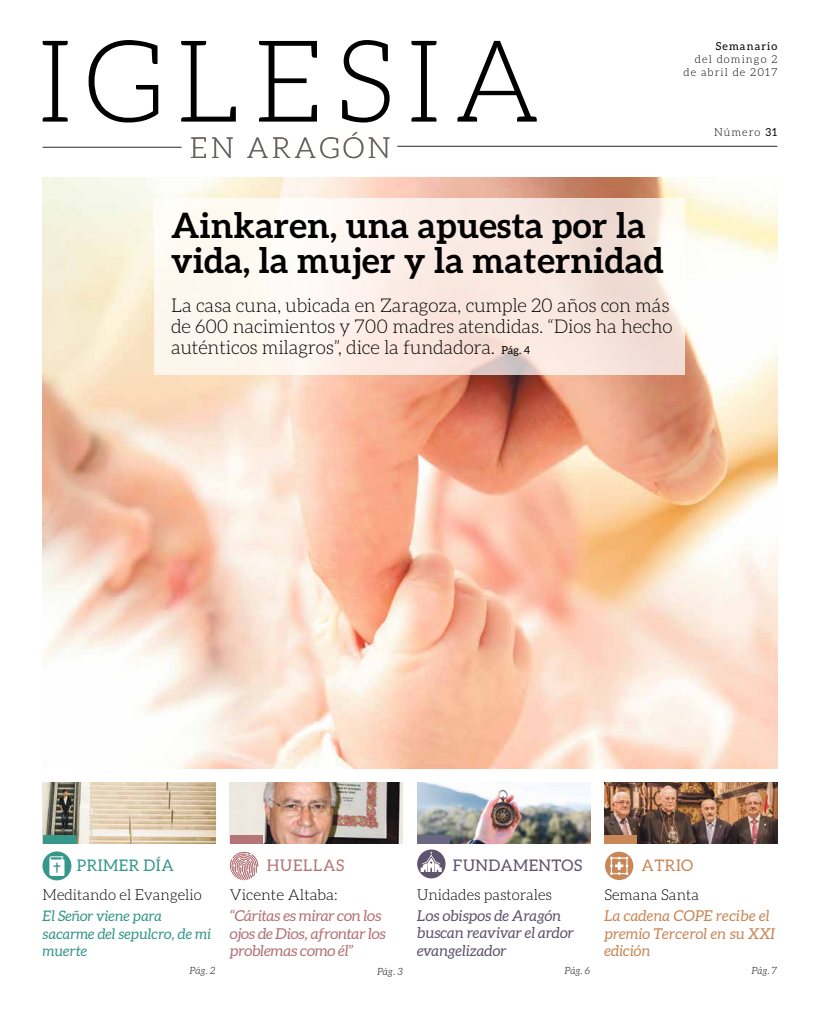
<style>
.page{position:relative;width:820px;height:1021px;background:#fff}
.page>*{position:absolute;margin:0;border:0;box-sizing:border-box;transform-origin:0 0}
.t1{font:300 114px "Aleo";letter-spacing:.1em;color:#000}
.t2{font:700 35px/35px "Aleo";letter-spacing:.01em;color:#000}
.t3{font:300 29px "Aleo";letter-spacing:.1em;color:#66605c}
.t4{font:300 19px/21px "Aleo";letter-spacing:-.01em;color:#000}
.t5{font:16px "Aleo";letter-spacing:.025em;color:#5e546e}
.t6{font:16px "Aleo";letter-spacing:.025em;color:#37978a}
.t7{font:16px "Aleo";letter-spacing:.05em;color:#b47478}
.t8{font:16px "Aleo";letter-spacing:.025em;color:#c98758}
.t9{font:italic 15px/17.3px "Aleo";letter-spacing:-.02em;color:#b47478;scale:1.04 1}
.t10{font:italic 15px/17.3px "Aleo";color:#5e546e}
.t11{font:300 15px "Aleo";color:#000}
.t12{font:italic 15px/17.3px "Aleo";letter-spacing:.01em;color:#c98758}
.t13{font:300 15px "Aleo";color:#000;scale:1.04 1}
.t14{font:italic 14.5px/17.3px "Aleo";color:#37978a}
.t15{font:300 11px/13.2px "Aleo";letter-spacing:.1em;color:#000;text-align:right}
.t16{font:11px "Aleo";letter-spacing:.1em;color:#000}
.t17{font:italic 300 10px "Aleo";letter-spacing:-.01em;color:#000}
.s1{font-weight:400}
</style>
<div class="page">
<hr style="left:43px;top:147px;width:138px;height:1px;background:#000">
<hr style="left:397px;top:146px;width:380px;height:1px;background:#000">
<img style="left:43px;top:177px;width:734px;height:591px">
<svg style="left:154px;top:198px;width:530px;height:177px"></svg>
<img style="left:417px;top:782px;width:173px;height:61px">
<svg style="left:417px;top:849px;width:28px;height:29px"></svg>
<div style="left:417px;top:835px;width:33px;height:8px;background:#6a6782"></div>
<img style="left:604px;top:782px;width:173px;height:61px">
<div style="left:604px;top:835px;width:33px;height:8px;background:#c98758"></div>
<svg style="left:605px;top:851px;width:28px;height:29px"></svg>
<svg style="left:42px;top:851px;width:29px;height:29px"></svg>
<img style="left:43px;top:782px;width:172px;height:61px">
<div style="left:43px;top:835px;width:32px;height:8px;background:#37978a"></div>
<img style="left:230px;top:783px;width:173px;height:61px">
<div style="left:230px;top:835px;width:33px;height:9px;background:#b47478"></div>
<svg style="left:230px;top:851px;width:28px;height:29px"></svg>
<h1 class="t1" style="left:37px;top:20px;width:505px">IGLESIA</h1>
<h3 class="t3" style="left:190px;top:132px;width:202px">EN ARAGÓN</h3>
<p class="t16" style="left:715px;top:40px;width:63px">Semanario</p>
<p class="t15" style="left:683px;top:53px;width:95px">del domingo 2 de abril de 2017</p>
<p class="t15" style="left:713px;top:126px;width:65px">Número <span class="s1">31</span></p>
<h2 class="t2" style="left:171px;top:207px;width:494px">Ainkaren, una apuesta por la vida, la mujer y la maternidad</h2>
<p class="t4" style="left:171px;top:295px;width:502px">La casa cuna, ubicada en Zaragoza, cumple 20 años con más de 600 nacimientos y 700 madres atendidas. “Dios ha hecho auténticos milagros”, dice la fundadora.</p>
<p class="t16" style="left:501px;top:344px;width:30px">Pág. 4</p>
<p class="t6" style="left:77px;top:856px;width:98px">PRIMER DÍA</p>
<p class="t11" style="left:43px;top:886px;width:160px">Meditando el Evangelio</p>
<p class="t14" style="left:43px;top:907px;width:170px">El Señor viene para sacarme del sepulcro, de mi muerte</p>
<p class="t17" style="left:189px;top:965px;width:27px">Pág. 2</p>
<p class="t7" style="left:267px;top:856px;width:79px">HUELLAS</p>
<p class="t13" style="left:230px;top:886px;width:105px">Vicente Altaba:</p>
<p class="t9" style="left:230px;top:907px;width:151px">“Cáritas es mirar con los ojos de Dios, afrontar los problemas como él”</p>
<p class="t17" style="left:377px;top:965px;width:27px">Pág. 3</p>
<p class="t5" style="left:453px;top:856px;width:131px">FUNDAMENTOS</p>
<p class="t11" style="left:417px;top:886px;width:136px">Unidades pastorales</p>
<p class="t10" style="left:417px;top:906px;width:158px">Los obispos de Aragón buscan reavivar el ardor evangelizador</p>
<p class="t17" style="left:564px;top:965px;width:27px">Pág. 6</p>
<p class="t8" style="left:641px;top:856px;width:53px">ATRIO</p>
<p class="t11" style="left:604px;top:886px;width:96px">Semana Santa</p>
<p class="t12" style="left:604px;top:907px;width:172px">La cadena COPE recibe el premio Tercerol en su XXI edición</p>
<p class="t17" style="left:751px;top:965px;width:27px">Pág. 7</p>
</div>
